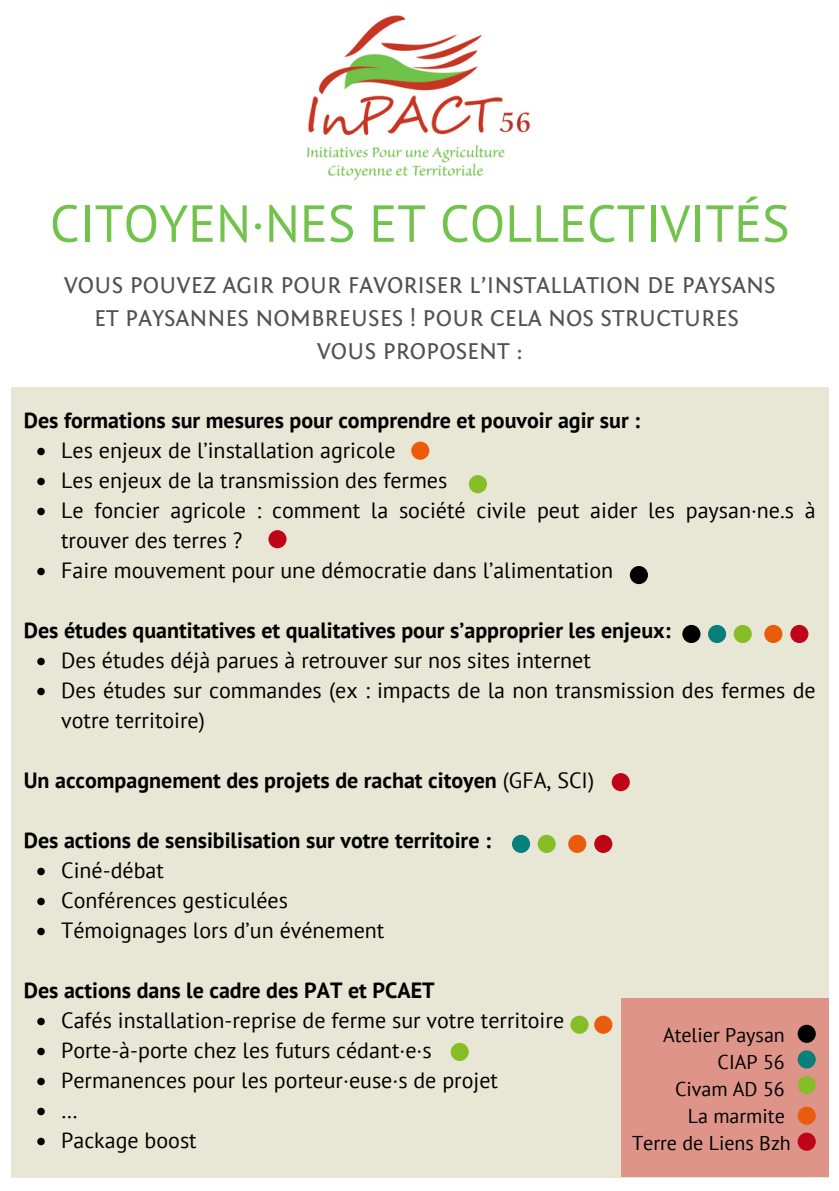
<style>
.page{position:relative;width:839px;height:1191px;background:#fff}
.page>*{position:absolute;margin:0;border:0;box-sizing:border-box;transform-origin:0 0}
.t1{font:52px "PT Sans";color:#71c34b}
.t2{font:24px/33px "Fontin Sans";color:#515151;text-align:center}
.t3{font:22px/30px "PT Sans";color:#000}
.t4{font:700 22px "PT Sans";color:#000}
.t5{font:20px "PT Sans";color:#000}
.s1{font-weight:400}
</style>
<div class="page">
<img style="left:307px;top:15px;width:224px;height:166px">
<div style="left:11px;top:387px;width:817px;height:790px;background:#e8e6d5"></div>
<svg style="left:37px;top:448px;width:8px;height:7px"></svg>
<svg style="left:37px;top:478px;width:8px;height:7px"></svg>
<svg style="left:37px;top:508px;width:8px;height:7px"></svg>
<svg style="left:37px;top:568px;width:8px;height:7px"></svg>
<svg style="left:37px;top:658px;width:8px;height:7px"></svg>
<svg style="left:37px;top:688px;width:8px;height:7px"></svg>
<svg style="left:37px;top:868px;width:8px;height:7px"></svg>
<svg style="left:37px;top:898px;width:8px;height:7px"></svg>
<svg style="left:37px;top:928px;width:8px;height:7px"></svg>
<svg style="left:37px;top:1018px;width:8px;height:7px"></svg>
<svg style="left:37px;top:1048px;width:8px;height:7px"></svg>
<svg style="left:37px;top:1078px;width:8px;height:7px"></svg>
<svg style="left:37px;top:1108px;width:8px;height:7px"></svg>
<svg style="left:37px;top:1138px;width:8px;height:7px"></svg>
<div style="left:620px;top:999px;width:208px;height:178px;background:#de9488"></div>
<div style="left:797px;top:1133px;width:18px;height:18px;background:#c00418;border-radius:50%"></div>
<div style="left:797px;top:1076px;width:18px;height:18px;background:#87bd26;border-radius:50%"></div>
<div style="left:797px;top:1025px;width:18px;height:18px;background:#000;border-radius:50%"></div>
<div style="left:797px;top:1107px;width:18px;height:18px;background:#ea5b0c;border-radius:50%"></div>
<div style="left:797px;top:1050px;width:18px;height:19px;background:#077f7a;border-radius:50%"></div>
<div style="left:411px;top:442px;width:18px;height:18px;background:#ea5b0c;border-radius:50%"></div>
<div style="left:469px;top:475px;width:18px;height:18px;background:#87bd26;border-radius:50%"></div>
<div style="left:268px;top:530px;width:18px;height:18px;background:#c00418;border-radius:50%"></div>
<div style="left:629px;top:566px;width:19px;height:18px;background:#000;border-radius:50%"></div>
<div style="left:790px;top:625px;width:18px;height:18px;background:#c00418;border-radius:50%"></div>
<div style="left:733px;top:625px;width:18px;height:18px;background:#87bd26;border-radius:50%"></div>
<div style="left:682px;top:625px;width:18px;height:18px;background:#000;border-radius:50%"></div>
<div style="left:764px;top:625px;width:18px;height:18px;background:#ea5b0c;border-radius:50%"></div>
<div style="left:708px;top:625px;width:18px;height:18px;background:#077f7a;border-radius:50%"></div>
<div style="left:594px;top:835px;width:18px;height:18px;background:#c00418;border-radius:50%"></div>
<div style="left:537px;top:835px;width:18px;height:18px;background:#87bd26;border-radius:50%"></div>
<div style="left:568px;top:835px;width:18px;height:18px;background:#ea5b0c;border-radius:50%"></div>
<div style="left:512px;top:835px;width:18px;height:18px;background:#077f7a;border-radius:50%"></div>
<div style="left:611px;top:773px;width:18px;height:18px;background:#c00418;border-radius:50%"></div>
<div style="left:570px;top:1016px;width:18px;height:18px;background:#87bd26;border-radius:50%"></div>
<div style="left:594px;top:1016px;width:18px;height:18px;background:#ea5b0c;border-radius:50%"></div>
<div style="left:450px;top:1043px;width:19px;height:18px;background:#87bd26;border-radius:50%"></div>
<p class="t1" style="left:50px;top:189px;width:741px">CITOYEN·NES ET COLLECTIVITÉS</p>
<p class="t2" style="left:64px;top:269px;width:713px">VOUS POUVEZ AGIR POUR FAVORISER L’INSTALLATION DE PAYSANS<br>ET PAYSANNES NOMBREUSES ! POUR CELA NOS STRUCTURES<br>VOUS PROPOSENT :</p>
<p class="t4" style="left:24px;top:406px;width:618px">Des formations sur mesures pour comprendre et pouvoir agir sur :</p>
<p class="t3" style="left:61px;top:435px;width:336px">Les enjeux de l’installation agricole</p>
<h2 class="t3" style="left:61px;top:465px;width:387px">Les enjeux de la transmission des fermes</h2>
<h3 class="t3" style="left:61px;top:495px;width:756px">Le foncier agricole : comment la société civile peut aider les paysan·ne.s à trouver des terres ?</h3>
<p class="t3" style="left:61px;top:555px;width:553px">Faire mouvement pour une démocratie dans l’alimentation</p>
<p class="t4" style="left:24px;top:616px;width:648px">Des études quantitatives et qualitatives pour s’approprier les enjeux:</p>
<p class="t3" style="left:61px;top:645px;width:531px">Des études déjà parues à retrouver sur nos sites internet</p>
<p class="t3" style="left:61px;top:675px;width:756px">Des études sur commandes (ex : impacts de la non transmission des fermes de votre territoire)</p>
<h3 class="t4" style="left:24px;top:766px;width:572px">Un accompagnement des projets de rachat citoyen <span class="s1">(GFA, SCI)</span></h3>
<p class="t4" style="left:24px;top:826px;width:468px">Des actions de sensibilisation sur votre territoire :</p>
<p class="t3" style="left:61px;top:855px;width:104px">Ciné-débat</p>
<h4 class="t3" style="left:61px;top:885px;width:228px">Conférences gesticulées</h4>
<h3 class="t3" style="left:61px;top:915px;width:324px">Témoignages lors d’un événement</h3>
<p class="t4" style="left:24px;top:976px;width:412px">Des actions dans le cadre des PAT et PCAET</p>
<p class="t3" style="left:61px;top:1005px;width:504px">Cafés installation-reprise de ferme sur votre territoire</p>
<p class="t3" style="left:61px;top:1035px;width:372px">Porte-à-porte chez les futurs cédant·e·s</p>
<h3 class="t3" style="left:61px;top:1065px;width:438px">Permanences pour les porteur·euse·s de projet</h3>
<p class="t3" style="left:61px;top:1095px;width:18px">…</p>
<p class="t3" style="left:61px;top:1125px;width:137px">Package boost</p>
<p class="t5" style="left:663px;top:1022px;width:123px">Atelier Paysan</p>
<p class="t5" style="left:717px;top:1049px;width:69px">CIAP 56</p>
<p class="t5" style="left:675px;top:1076px;width:111px">Civam AD 56</p>
<p class="t5" style="left:687px;top:1103px;width:99px">La marmite</p>
<p class="t5" style="left:632px;top:1130px;width:160px">Terre de Liens Bzh</p>
</div>
